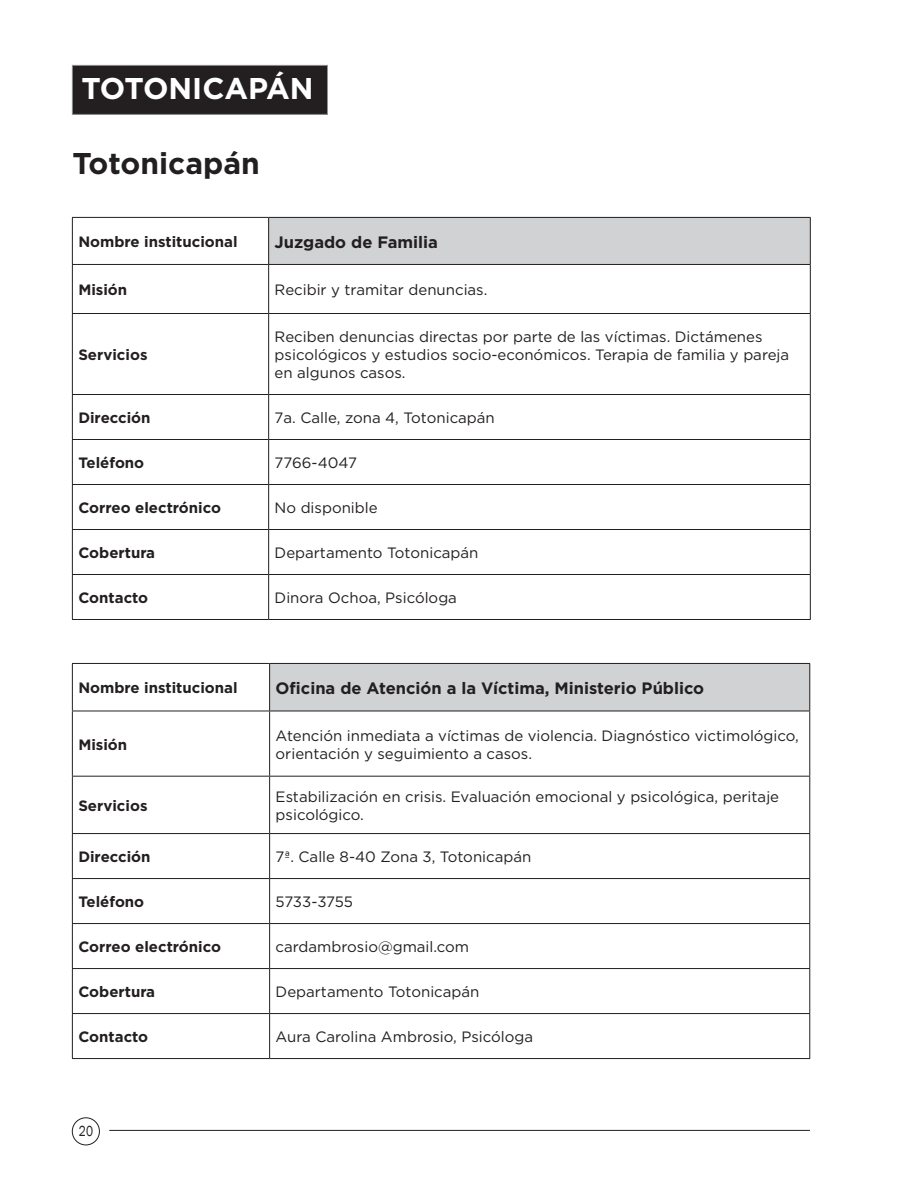
<style>
.page{position:relative;width:918px;height:1188px;background:#fff}
.page>*{position:absolute;margin:0;border:0;box-sizing:border-box;transform-origin:0 0}
.t1{font:700 30px "Gotham";color:#fff}
.t2{font:700 30px "Gotham";color:#231f20}
.t3{font:700 16.5px "Gotham";color:#231f20}
.t4{font:15px/18px "Gotham";color:#231f20}
.t5{font:700 15px "Gotham";color:#231f20}
.t6{font:15px "Gotham";letter-spacing:-.02em;color:#231f20}
.t7{font:15px "Franklin Gothic";color:#231f20;scale:.8 1}
</style>
<div class="page">
<div style="left:72px;top:1118px;width:28px;height:27px;border:1px solid #231f20;border-radius:50%"></div>
<hr style="left:109px;top:1130px;width:701px;height:1px;background:#231f20">
<div style="left:72px;top:65px;width:255px;height:49px;background:#231f20"></div>
<div style="left:72px;top:65px;width:256px;height:50px;border:1px solid #939598"></div>
<div style="left:269px;top:217px;width:541px;height:47px;background:#d1d2d4"></div>
<hr style="left:72px;top:217px;width:197px;height:1px;background:#231f20">
<hr style="left:72px;top:218px;width:1px;height:46px;background:#231f20">
<hr style="left:269px;top:217px;width:542px;height:1px;background:#231f20">
<hr style="left:268px;top:218px;width:1px;height:46px;background:#231f20">
<hr style="left:810px;top:218px;width:1px;height:46px;background:#231f20">
<hr style="left:72px;top:264px;width:197px;height:1px;background:#231f20">
<hr style="left:72px;top:265px;width:1px;height:48px;background:#231f20">
<hr style="left:269px;top:264px;width:542px;height:1px;background:#231f20">
<hr style="left:268px;top:265px;width:1px;height:48px;background:#231f20">
<hr style="left:810px;top:265px;width:1px;height:48px;background:#231f20">
<hr style="left:72px;top:313px;width:197px;height:1px;background:#231f20">
<hr style="left:72px;top:314px;width:1px;height:80px;background:#231f20">
<hr style="left:269px;top:313px;width:542px;height:1px;background:#231f20">
<hr style="left:268px;top:314px;width:1px;height:80px;background:#231f20">
<hr style="left:810px;top:314px;width:1px;height:80px;background:#231f20">
<hr style="left:72px;top:394px;width:197px;height:1px;background:#231f20">
<hr style="left:72px;top:395px;width:1px;height:44px;background:#231f20">
<hr style="left:269px;top:394px;width:542px;height:1px;background:#231f20">
<hr style="left:268px;top:395px;width:1px;height:44px;background:#231f20">
<hr style="left:810px;top:395px;width:1px;height:44px;background:#231f20">
<hr style="left:72px;top:439px;width:197px;height:1px;background:#231f20">
<hr style="left:72px;top:440px;width:1px;height:44px;background:#231f20">
<hr style="left:269px;top:439px;width:542px;height:1px;background:#231f20">
<hr style="left:268px;top:440px;width:1px;height:44px;background:#231f20">
<hr style="left:810px;top:440px;width:1px;height:44px;background:#231f20">
<hr style="left:72px;top:484px;width:197px;height:1px;background:#231f20">
<hr style="left:72px;top:485px;width:1px;height:44px;background:#231f20">
<hr style="left:269px;top:484px;width:542px;height:1px;background:#231f20">
<hr style="left:268px;top:485px;width:1px;height:44px;background:#231f20">
<hr style="left:810px;top:485px;width:1px;height:44px;background:#231f20">
<hr style="left:72px;top:529px;width:197px;height:1px;background:#231f20">
<hr style="left:72px;top:530px;width:1px;height:44px;background:#231f20">
<hr style="left:269px;top:529px;width:542px;height:1px;background:#231f20">
<hr style="left:268px;top:530px;width:1px;height:44px;background:#231f20">
<hr style="left:810px;top:530px;width:1px;height:44px;background:#231f20">
<hr style="left:72px;top:574px;width:197px;height:1px;background:#231f20">
<hr style="left:72px;top:575px;width:1px;height:44px;background:#231f20">
<hr style="left:269px;top:574px;width:542px;height:1px;background:#231f20">
<hr style="left:268px;top:575px;width:1px;height:44px;background:#231f20">
<hr style="left:810px;top:575px;width:1px;height:44px;background:#231f20">
<hr style="left:72px;top:619px;width:197px;height:1px;background:#231f20">
<hr style="left:269px;top:619px;width:542px;height:1px;background:#231f20">
<div style="left:270px;top:663px;width:540px;height:48px;background:#d1d2d4"></div>
<hr style="left:72px;top:663px;width:198px;height:1px;background:#231f20">
<hr style="left:72px;top:664px;width:1px;height:47px;background:#231f20">
<hr style="left:270px;top:663px;width:540px;height:1px;background:#231f20">
<hr style="left:269px;top:664px;width:1px;height:47px;background:#231f20">
<hr style="left:809px;top:664px;width:1px;height:47px;background:#231f20">
<hr style="left:72px;top:711px;width:198px;height:1px;background:#231f20">
<hr style="left:72px;top:711px;width:1px;height:65px;background:#231f20">
<hr style="left:270px;top:711px;width:540px;height:1px;background:#231f20">
<hr style="left:269px;top:711px;width:1px;height:65px;background:#231f20">
<hr style="left:809px;top:711px;width:1px;height:65px;background:#231f20">
<hr style="left:72px;top:776px;width:198px;height:1px;background:#231f20">
<hr style="left:72px;top:777px;width:1px;height:56px;background:#231f20">
<hr style="left:270px;top:776px;width:540px;height:1px;background:#231f20">
<hr style="left:269px;top:777px;width:1px;height:56px;background:#231f20">
<hr style="left:809px;top:777px;width:1px;height:56px;background:#231f20">
<hr style="left:72px;top:833px;width:198px;height:1px;background:#231f20">
<hr style="left:72px;top:834px;width:1px;height:44px;background:#231f20">
<hr style="left:270px;top:833px;width:540px;height:1px;background:#231f20">
<hr style="left:269px;top:834px;width:1px;height:44px;background:#231f20">
<hr style="left:809px;top:834px;width:1px;height:44px;background:#231f20">
<hr style="left:72px;top:878px;width:198px;height:1px;background:#231f20">
<hr style="left:72px;top:879px;width:1px;height:44px;background:#231f20">
<hr style="left:270px;top:878px;width:540px;height:1px;background:#231f20">
<hr style="left:269px;top:879px;width:1px;height:44px;background:#231f20">
<hr style="left:809px;top:879px;width:1px;height:44px;background:#231f20">
<hr style="left:72px;top:923px;width:198px;height:1px;background:#231f20">
<hr style="left:72px;top:924px;width:1px;height:44px;background:#231f20">
<hr style="left:270px;top:923px;width:540px;height:1px;background:#231f20">
<hr style="left:269px;top:924px;width:1px;height:44px;background:#231f20">
<hr style="left:809px;top:924px;width:1px;height:44px;background:#231f20">
<hr style="left:72px;top:968px;width:198px;height:1px;background:#231f20">
<hr style="left:72px;top:969px;width:1px;height:44px;background:#231f20">
<hr style="left:270px;top:968px;width:540px;height:1px;background:#231f20">
<hr style="left:269px;top:969px;width:1px;height:44px;background:#231f20">
<hr style="left:809px;top:969px;width:1px;height:44px;background:#231f20">
<hr style="left:72px;top:1013px;width:198px;height:1px;background:#231f20">
<hr style="left:72px;top:1014px;width:1px;height:44px;background:#231f20">
<hr style="left:270px;top:1013px;width:540px;height:1px;background:#231f20">
<hr style="left:269px;top:1014px;width:1px;height:44px;background:#231f20">
<hr style="left:809px;top:1014px;width:1px;height:44px;background:#231f20">
<hr style="left:72px;top:1058px;width:198px;height:1px;background:#231f20">
<hr style="left:270px;top:1058px;width:540px;height:1px;background:#231f20">
<h1 class="t1" style="left:81px;top:69px;width:23px">TOTO</h1>
<h1 class="t1" style="left:169px;top:69px;width:146px">NICAPÁN</h1>
<h1 class="t2" style="left:72px;top:144px;width:189px">Totonicapán</h1>
<p class="t5" style="left:78px;top:232px;width:161px">Nombre institucional</p>
<p class="t3" style="left:275px;top:231px;width:165px">Juzgado de Familia</p>
<p class="t5" style="left:78px;top:280px;width:50px">M isión</p>
<p class="t4" style="left:275px;top:280px;width:214px">Recibir y tramitar denuncias.</p>
<p class="t5" style="left:78px;top:345px;width:71px">Servicios</p>
<p class="t4" style="left:275px;top:327px;width:516px">Reciben denuncias directas por parte de las víctimas. Dictámenes psicológicos y estudios socio-económicos. Terapia de familia y pareja en algunos casos.</p>
<p class="t5" style="left:78px;top:408px;width:74px">Dirección</p>
<p class="t4" style="left:275px;top:408px;width:222px">7a. Calle, zona 4, Totonicapán</p>
<p class="t5" style="left:78px;top:453px;width:67px">Teléfono</p>
<p class="t4" style="left:275px;top:453px;width:84px">7766-4047</p>
<p class="t5" style="left:78px;top:498px;width:144px">Correo electrónico</p>
<p class="t4" style="left:275px;top:498px;width:105px">No disponible</p>
<p class="t5" style="left:78px;top:543px;width:78px">Cobertura</p>
<p class="t4" style="left:275px;top:543px;width:205px">Departamento Totonicapán</p>
<p class="t5" style="left:78px;top:588px;width:71px">Contacto</p>
<p class="t4" style="left:275px;top:588px;width:184px">Dinora Ochoa, Psicóloga</p>
<p class="t5" style="left:78px;top:678px;width:161px">Nombre institucional</p>
<p class="t3" style="left:276px;top:677px;width:430px">Oficina de Atención a la Víctima, M inisterio Público</p>
<p class="t5" style="left:78px;top:734px;width:50px">M isión</p>
<p class="t4" style="left:276px;top:726px;width:525px">Atención inmediata a víctimas de violencia. Diagnóstico victimológico, orientación y seguimiento a casos.</p>
<p class="t5" style="left:78px;top:796px;width:71px">Servicios</p>
<p class="t4" style="left:276px;top:787px;width:505px">Estabilización en crisis. Evaluación emocional y psicológica, peritaje psicológico.</p>
<p class="t5" style="left:78px;top:847px;width:74px">Dirección</p>
<p class="t4" style="left:276px;top:847px;width:257px">7ª. Calle 8-40 Zona 3, Totonicapán</p>
<p class="t5" style="left:78px;top:892px;width:67px">Teléfono</p>
<p class="t6" style="left:276px;top:892px;width:79px">5733-3755</p>
<p class="t5" style="left:78px;top:937px;width:144px">Correo electrónico</p>
<p class="t4" style="left:276px;top:937px;width:195px">cardambrosio@gmail.com</p>
<p class="t5" style="left:78px;top:982px;width:78px">Cobertura</p>
<p class="t4" style="left:276px;top:982px;width:205px">Departamento Totonicapán</p>
<p class="t5" style="left:78px;top:1027px;width:71px">Contacto</p>
<p class="t4" style="left:276px;top:1027px;width:259px">Aura Carolina Ambrosio, Psicóloga</p>
<p class="t7" style="left:79px;top:1121px;width:19px">20</p>
</div>
